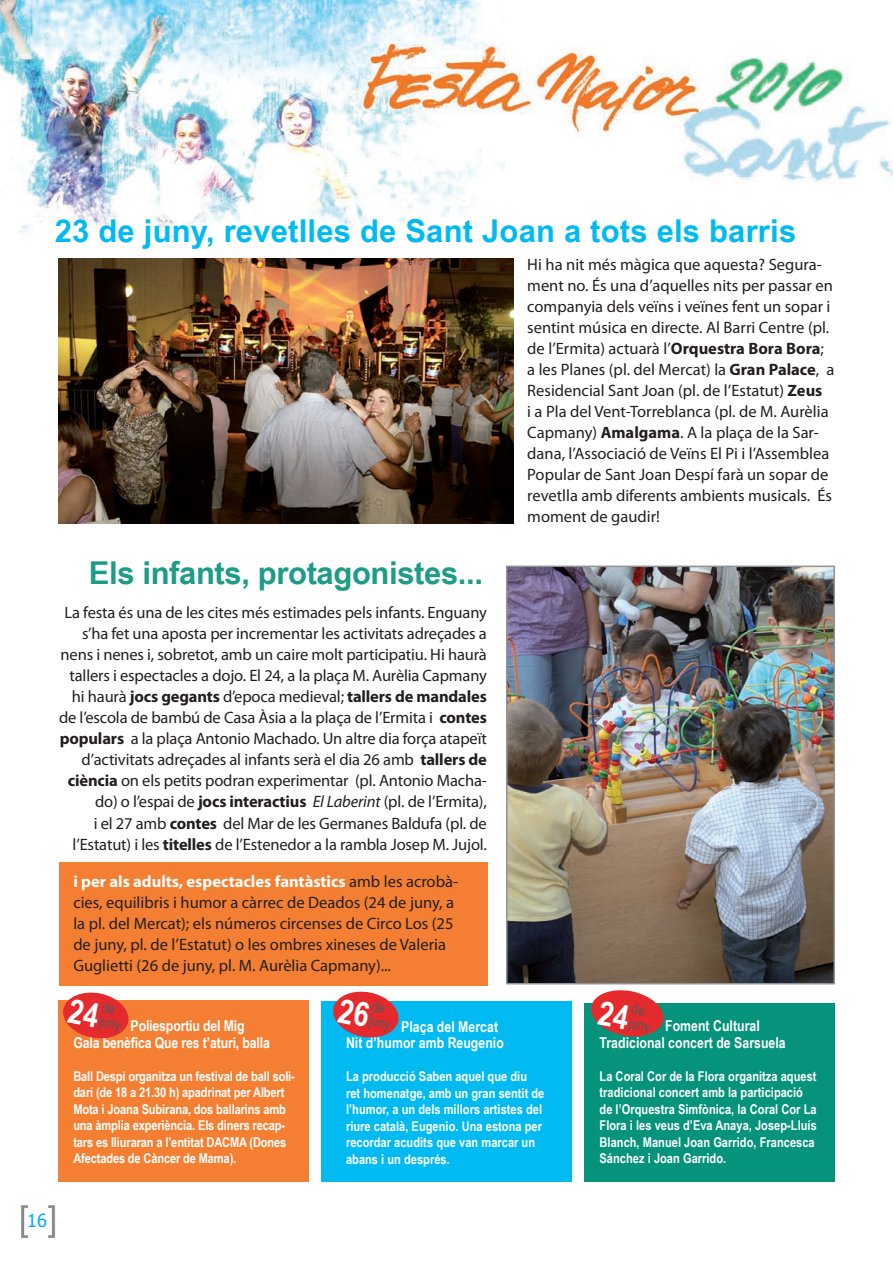
<style>
.page{position:relative;width:893px;height:1263px;background:#fff}
.page>*{position:absolute;margin:0;border:0;box-sizing:border-box;transform-origin:0 0}
.t1{font:700 31.5px "Arial Narrow";letter-spacing:.005em;color:#00baf1;scale:1.2 1}
.t2{font:700 31.5px "Arial Narrow";letter-spacing:-.01em;color:#1d9c87;scale:1.2 1}
.t3{font:18px "Tahoma";color:#00aeef}
.t4{font:16.5px/21px "Myriad Pro";letter-spacing:-.005em;color:#231f20}
.t5{font:700 15px/16.5px "Arial Narrow";color:#fff}
.t6{font:14.4px/14.4px "Arial Narrow";color:#57585a}
.t7{font:700 13.5px/16.5px "Arial Narrow";color:#fff}
.s1{font-weight:700}
.s2{font-style:italic}
.s3{font-weight:700;color:#fff}
</style>
<div class="page">
<img style="left:21px;top:1205px;width:35px;height:33px">
<img style="left:0;top:0;width:893px;height:248px">
<img style="left:59px;top:258px;width:454px;height:265px">
<img style="left:509px;top:569px;width:323px;height:412px">
<div style="left:506px;top:566px;width:329px;height:418px;border:2px solid #919396"></div>
<div style="left:59px;top:1000px;width:250px;height:182px;background:#f47f32"></div>
<div style="left:321px;top:1001px;width:250px;height:181px;background:#00baf1"></div>
<div style="left:584px;top:1003px;width:250px;height:179px;background:#05937b"></div>
<div style="left:59px;top:862px;width:428px;height:123px;background:#f47f32"></div>
<svg style="left:63px;top:992px;width:66px;height:47px"></svg>
<svg style="left:333px;top:991px;width:66px;height:47px"></svg>
<svg style="left:591px;top:990px;width:73px;height:47px"></svg>
<h1 class="t1" style="left:55px;top:207px;width:619px">23 de juny, revetlles de Sant Joan a tots els barris</h1>
<p class="t4" style="left:527px;top:254px;width:308px">Hi ha nit més màgica que aquesta? Segura&shy;ment no. És una d’aquelles nits per passar en companyia dels veïns i veïnes fent un sopar i sentint música en directe. Al Barri Centre (pl. de l’Ermita) actuarà l’<span class="s1">Orquestra Bora Bora</span>; a les Planes (pl. del Mercat) la <span class="s1">Gran Palace</span>, a Residencial Sant Joan (pl. de l’Estatut) <span class="s1">Zeus<br></span>i a Pla del Vent-Torreblanca (pl. de M. Aurèlia Capmany) <span class="s1">Amalgama</span>. A la plaça de la Sar&shy;dana, l’Associació de Veïns El Pi i l’Assemblea Popular de Sant Joan Despí farà un sopar de revetlla amb diferents ambients musicals. És moment de gaudir!</p>
<h1 class="t2" style="left:89px;top:549px;width:330px">Els infants, protagonistes...</h1>
<p class="t4" style="left:59px;top:602px;width:429px;text-align:right">La festa és una de les cites més estimades pels infants. Enguany s’ha fet una aposta per incrementar les activitats adreçades a nens i nenes i, sobretot, amb un caire molt participatiu. Hi haurà tallers i espectacles a dojo. El 24, a la plaça M. Aurèlia Capmany hi haurà <span class="s1">jocs gegants</span> d’epoca medieval; <span class="s1">tallers de mandales </span>de l’escola de bambú de Casa Àsia a la plaça de l’Ermita i <span class="s1">contes populars</span> a la plaça Antonio Machado. Un altre dia força atapeït d’activitats adreçades al infants serà el dia 26 amb <span class="s1">tallers de ciència</span> on els petits podran experimentar (pl. Antonio Macha&shy;do) o l’espai de <span class="s1">jocs interactius</span> <span class="s2">El Laberint</span> (pl. de l’Ermita),<br>i el 27 amb <span class="s1">contes</span> del Mar de les Germanes Baldufa (pl. de l’Estatut) i les <span class="s1">titelles</span> de l’Estenedor a la rambla Josep M. Jujol.</p>
<p class="t4" style="left:73px;top:871px;width:386px"><span class="s3">i per als adults, espectacles fantàstics</span> amb les acrobà&shy;cies, equilibris i humor a càrrec de Deados (24 de juny, a la pl. del Mercat); els números circenses de Circo Los (25 de juny, pl. de l’Estatut) o les ombres xineses de Valeria Guglietti (26 de juny, pl. M. Aurèlia Capmany)...</p>
<p class="t6" style="left:104px;top:999px;width:23px;rotate:11deg">de juny</p>
<p class="t6" style="left:374px;top:998px;width:23px;rotate:11deg">de juny</p>
<p class="t6" style="left:633px;top:1001px;width:23px;rotate:11deg">de juny</p>
<p class="t5" style="left:600px;top:1017px;width:188px;text-indent:66px">Foment Cultural<br>Tradicional concert de Sarsuela</p>
<p class="t7" style="left:600px;top:1067px;width:219px">La Coral Cor de la Flora organitza aquest tradicional concert amb la participació de l’Orquestra Simfònica, la Coral Cor La Flora i les veus d’Eva Anaya, Josep-Lluís Blanch, Manuel Joan Garrido, Francesca Sánchez i Joan Garrido.</p>
<p class="t5" style="left:73px;top:1017px;width:198px;text-indent:57px">Poliesportiu del Mig<br>Gala benèfica Que res t’aturi, balla</p>
<p class="t7" style="left:73px;top:1067px;width:223px">Ball Despí organitza un festival de ball soli&shy;dari (de 18 a 21.30 h) apadrinat per Albert Mota i Joana Subirana, dos ballarins amb una àmplia experiència. Els diners recap&shy;tars es lliuraran a l’entitat DACMA (Dones Afectades de Càncer de Mama).</p>
<p class="t5" style="left:346px;top:1017px;width:159px;text-indent:55px">Plaça del Mercat<br>Nit d’humor amb Reugenio</p>
<p class="t7" style="left:346px;top:1067px;width:200px">La producció Saben aquel que diu ret homenatge, amb un gran sentit de l’humor, a un dels millors artistes del riure català, Eugenio. Una estona per recordar acudits que van marcar un abans i un després.</p>
<p class="t3" style="left:27px;top:1208px;width:21px">16</p>
</div>
